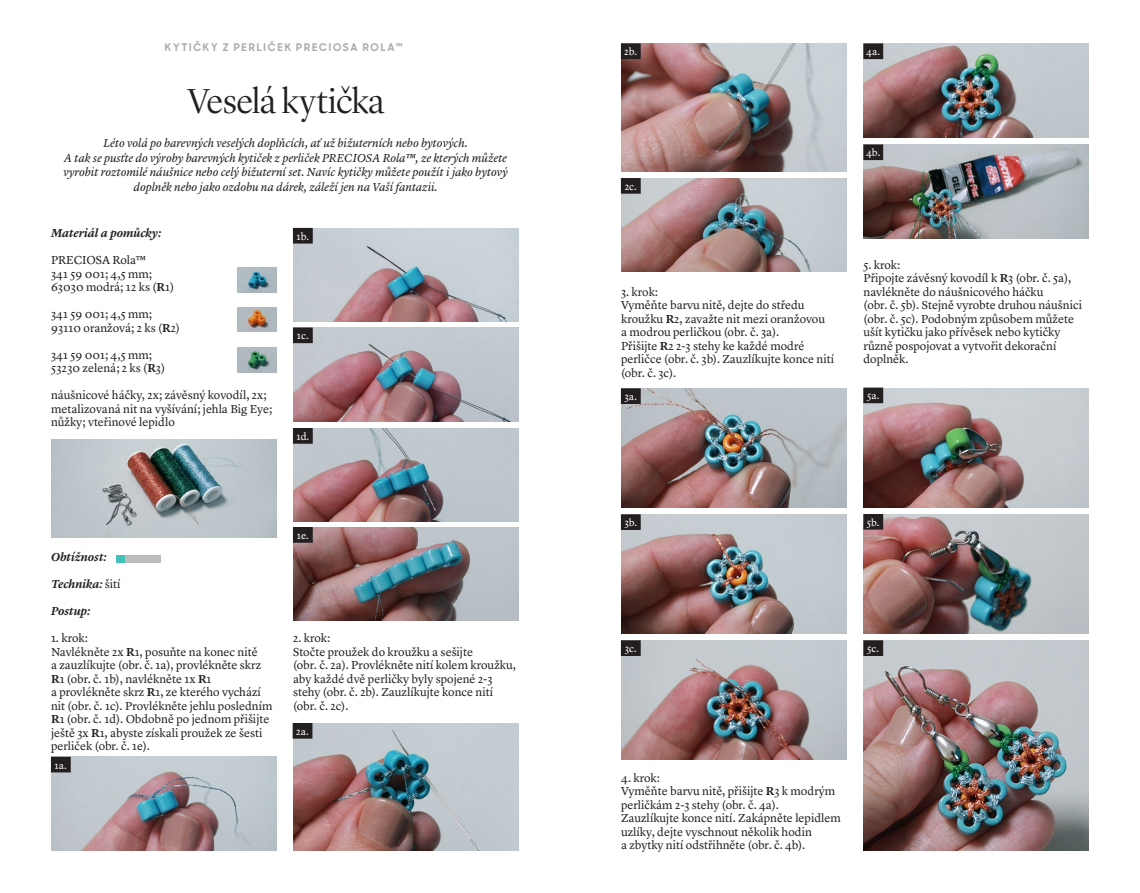
<style>
.page{position:relative;width:1140px;height:893px;background:#fff}
.page>*{position:absolute;margin:0;border:0;box-sizing:border-box;transform-origin:0 0}
.t1{font:300 36px "Lyon Display";letter-spacing:-.01em;color:#231f20}
.t2{font:12px/13.5px "Lyon Text";color:#231f20}
.t3{font:italic 12px/14.4px "Lyon Text";letter-spacing:-.005em;color:#231f20;text-align:center}
.t4{font:italic 600 12px "Lyon Text";letter-spacing:-.005em;color:#231f20}
.t5{font:10.5px "Lyon Text";color:#fff}
.t6{font:700 10.5px "Sharp Sans Display No 1";letter-spacing:.17em;color:#a8abac}
.s1{font-weight:600}
.s2{font-weight:400;font-style:normal}
</style>
<div class="page">
<img style="left:238px;top:268px;width:38px;height:24px">
<img style="left:238px;top:307px;width:38px;height:25px">
<img style="left:238px;top:348px;width:38px;height:24px">
<img style="left:51px;top:757px;width:225px;height:93px">
<img style="left:293px;top:228px;width:225px;height:94px">
<img style="left:621px;top:388px;width:225px;height:119px">
<img style="left:621px;top:514px;width:225px;height:119px">
<img style="left:621px;top:640px;width:225px;height:119px">
<img style="left:621px;top:178px;width:225px;height:94px">
<img style="left:863px;top:44px;width:226px;height:93px">
<img style="left:863px;top:145px;width:226px;height:93px">
<img style="left:863px;top:388px;width:226px;height:119px">
<img style="left:863px;top:514px;width:226px;height:119px">
<img style="left:863px;top:640px;width:226px;height:210px">
<img style="left:293px;top:328px;width:225px;height:93px">
<img style="left:293px;top:428px;width:225px;height:94px">
<img style="left:293px;top:527px;width:225px;height:94px">
<img style="left:293px;top:723px;width:225px;height:128px">
<img style="left:621px;top:44px;width:225px;height:127px">
<img style="left:51px;top:439px;width:225px;height:98px">
<div style="left:116px;top:555px;width:8px;height:8px;background:#43c0b8"></div>
<div style="left:152px;top:555px;width:8px;height:8px;background:#babdbd"></div>
<div style="left:125px;top:555px;width:8px;height:8px;background:#babdbd"></div>
<div style="left:134px;top:555px;width:8px;height:8px;background:#babdbd"></div>
<div style="left:143px;top:555px;width:8px;height:8px;background:#babdbd"></div>
<div style="left:51px;top:757px;width:19px;height:15px;background:#231f20"></div>
<div style="left:51px;top:757px;width:20px;height:15px;border:1px solid #231f20"></div>
<div style="left:293px;top:723px;width:19px;height:15px;background:#231f20"></div>
<div style="left:621px;top:44px;width:19px;height:15px;background:#231f20"></div>
<div style="left:864px;top:44px;width:18px;height:15px;background:#231f20"></div>
<div style="left:863px;top:44px;width:20px;height:15px;border:1px solid #231f20"></div>
<div style="left:864px;top:145px;width:18px;height:15px;background:#231f20"></div>
<div style="left:863px;top:145px;width:20px;height:15px;border:1px solid #231f20"></div>
<div style="left:864px;top:388px;width:18px;height:15px;background:#231f20"></div>
<div style="left:863px;top:388px;width:20px;height:15px;border:1px solid #231f20"></div>
<div style="left:864px;top:514px;width:18px;height:15px;background:#231f20"></div>
<div style="left:863px;top:514px;width:20px;height:15px;border:1px solid #231f20"></div>
<div style="left:864px;top:641px;width:18px;height:14px;background:#231f20"></div>
<div style="left:863px;top:640px;width:20px;height:16px;border:1px solid #231f20"></div>
<div style="left:621px;top:179px;width:19px;height:14px;background:#231f20"></div>
<div style="left:621px;top:178px;width:19px;height:16px;border:1px solid #231f20"></div>
<div style="left:621px;top:389px;width:19px;height:14px;background:#231f20"></div>
<div style="left:621px;top:388px;width:19px;height:16px;border:1px solid #231f20"></div>
<div style="left:621px;top:515px;width:19px;height:14px;background:#231f20"></div>
<div style="left:621px;top:514px;width:19px;height:16px;border:1px solid #231f20"></div>
<div style="left:621px;top:641px;width:19px;height:14px;background:#231f20"></div>
<div style="left:621px;top:640px;width:19px;height:16px;border:1px solid #231f20"></div>
<div style="left:293px;top:228px;width:19px;height:15px;background:#231f20"></div>
<div style="left:293px;top:228px;width:20px;height:15px;border:1px solid #231f20"></div>
<div style="left:293px;top:328px;width:19px;height:15px;background:#231f20"></div>
<div style="left:293px;top:328px;width:20px;height:15px;border:1px solid #231f20"></div>
<div style="left:293px;top:429px;width:19px;height:14px;background:#231f20"></div>
<div style="left:293px;top:428px;width:20px;height:16px;border:1px solid #231f20"></div>
<div style="left:293px;top:528px;width:19px;height:14px;background:#231f20"></div>
<div style="left:293px;top:527px;width:20px;height:16px;border:1px solid #231f20"></div>
<p class="t6" style="left:165px;top:39px;width:140px">KYTIČKY Z PERLIČEK PRE</p>
<p class="t6" style="left:319px;top:39px;width:85px">CIOSA RO LA™</p>
<h1 class="t1" style="left:188px;top:75px;width:198px">Veselá kytička</h1>
<p class="t3" style="left:63px;top:135px;width:446px">Léto volá po barevných veselých doplňcích, ať už bižuterních nebo bytových.<br>A tak se pusťte do výroby barevných kytiček z perliček PRECIOSA Rola™, ze kterých můžete vyrobit roztomilé náušnice nebo celý bižuterní set. Navíc kytičky můžete použít i jako bytový doplněk nebo jako ozdobu na dárek, záleží jen na Vaší fantazii.</p>
<p class="t4" style="left:51px;top:224px;width:112px">Materiál a pomůcky:</p>
<p class="t2" style="left:51px;top:252px;width:125px">PRECIOSA Rola™<br>341 59 001; 4,5 mm;<br>63030 modrá; 12 ks (<span class="s1">R</span>1)</p>
<p class="t2" style="left:51px;top:306px;width:130px">341 59 001; 4,5 mm;<br>93110 oranžová; 2 ks (<span class="s1">R</span>2)</p>
<p class="t2" style="left:51px;top:347px;width:116px">341 59 001; 4,5 mm;<br>53230 zelená; 2 ks (<span class="s1">R</span>3)</p>
<p class="t2" style="left:51px;top:387px;width:223px">náušnicové háčky, 2x; závěsný kovodíl, 2x; metalizovaná nit na vyšívání; jehla Big Eye; nůžky; vteřinové lepidlo</p>
<p class="t5" style="left:296px;top:228px;width:14px">1b.</p>
<p class="t5" style="left:297px;top:328px;width:13px">1c.</p>
<p class="t5" style="left:296px;top:428px;width:15px">1d.</p>
<p class="t5" style="left:297px;top:527px;width:14px">1e.</p>
<p class="t4" style="left:51px;top:548px;width:57px">Obtížnost:</p>
<p class="t4" style="left:51px;top:575px;width:71px">Technika: <span class="s2">šití</span></p>
<p class="t4" style="left:51px;top:602px;width:41px">Postup:</p>
<p class="t2" style="left:51px;top:630px;width:223px">1. krok:<br>Navlékněte 2x <span class="s1">R</span>1, posuňte na konec nitě<br>a zauzlíkujte (obr. č. 1a), provlékněte skrz <span class="s1">R</span>1 (obr. č. 1b), navlékněte 1x <span class="s1">R</span>1<br>a provlékněte skrz <span class="s1">R</span>1, ze kterého vychází nit (obr. č. 1c). Provlékněte jehlu posledním <span class="s1">R</span>1 (obr. č. 1d). Obdobně po jednom přišijte ještě 3x <span class="s1">R</span>1, abyste získali proužek ze šesti perliček (obr. č. 1e).</p>
<p class="t2" style="left:293px;top:630px;width:225px">2. krok:<br>Stočte proužek do kroužku a sešijte<br>(obr. č. 2a). Provlékněte nití kolem kroužku, aby každé dvě perličky byly spojené 2-3 stehy (obr. č. 2b). Zauzlíkujte konce nití (obr. č. 2c).</p>
<p class="t5" style="left:55px;top:757px;width:14px">1a.</p>
<p class="t5" style="left:296px;top:723px;width:14px">2a.</p>
<p class="t5" style="left:624px;top:44px;width:15px">2b.</p>
<p class="t5" style="left:866px;top:44px;width:15px">4a.</p>
<p class="t5" style="left:624px;top:178px;width:14px">2c.</p>
<p class="t2" style="left:621px;top:284px;width:214px">3. krok:<br>Vyměňte barvu nitě, dejte do středu kroužku <span class="s1">R</span>2, zavažte nit mezi oranžovou<br>a modrou perličkou (obr. č. 3a).<br>Přišijte <span class="s1">R</span>2 2-3 stehy ke každé modré perličce (obr. č. 3b). Zauzlíkujte konce nití (obr. č. 3c).</p>
<p class="t5" style="left:624px;top:389px;width:14px">3a.</p>
<p class="t5" style="left:866px;top:145px;width:16px">4b.</p>
<p class="t2" style="left:863px;top:257px;width:220px">5. krok:<br>Připojte závěsný kovodíl k <span class="s1">R</span>3 (obr. č. 5a), navlékněte do náušnicového háčku<br>(obr. č. 5b). Stejně vyrobte druhou náušnici (obr. č. 5c). Podobným způsobem můžete ušít kytičku jako přívěsek nebo kytičky různě pospojovat a vytvořit dekorační doplněk.</p>
<p class="t5" style="left:867px;top:388px;width:14px">5a.</p>
<p class="t5" style="left:624px;top:515px;width:14px">3b.</p>
<p class="t5" style="left:867px;top:514px;width:14px">5b.</p>
<p class="t5" style="left:625px;top:641px;width:14px">3c.</p>
<p class="t5" style="left:867px;top:641px;width:14px">5c.</p>
<p class="t2" style="left:621px;top:770px;width:221px">4. krok:<br>Vyměňte barvu nitě, přišijte <span class="s1">R</span>3 k modrým perličkám 2-3 stehy (obr. č. 4a).<br>Zauzlíkujte konce nití. Zakápněte lepidlem uzlíky, dejte vyschnout několik hodin<br>a zbytky nití odstřihněte (obr. č. 4b).</p>
</div>
